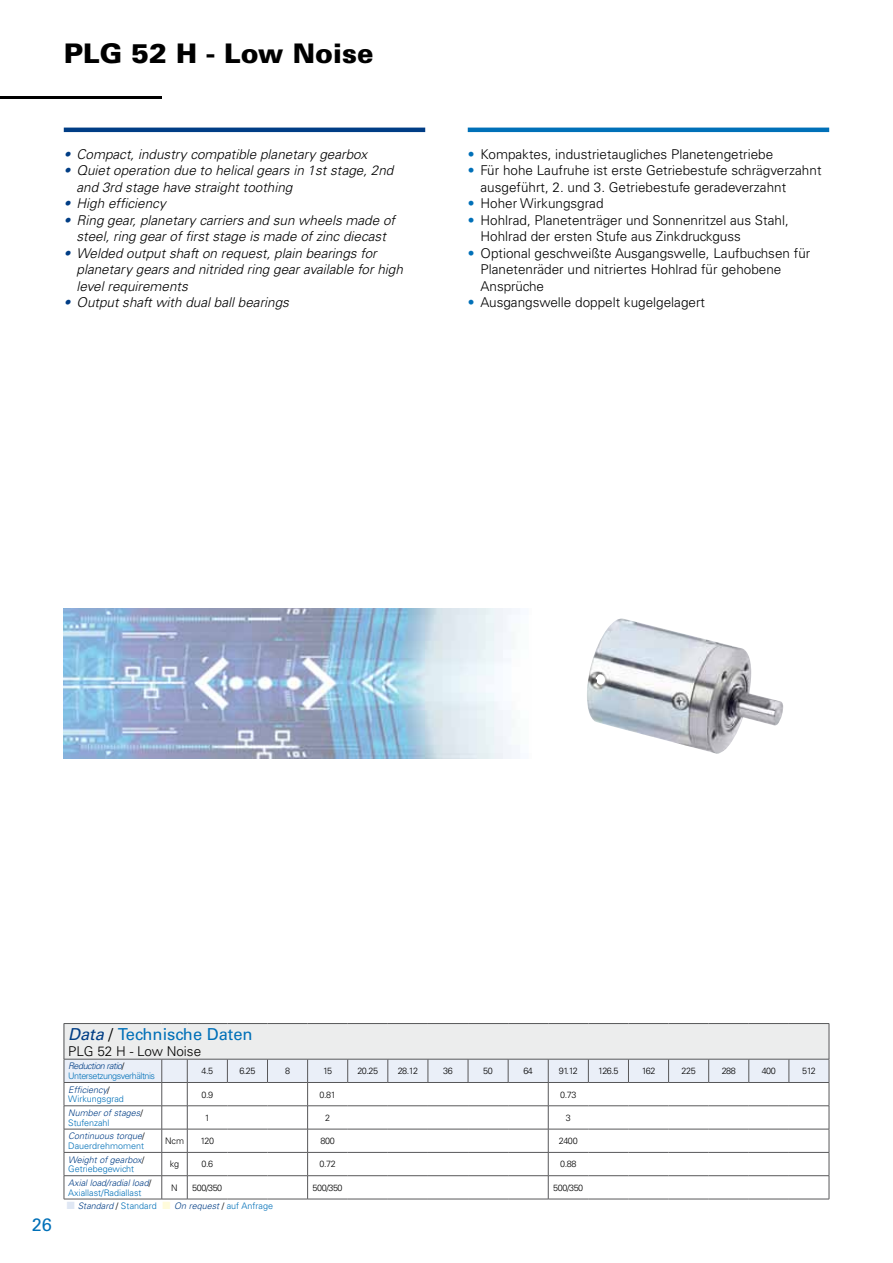
<style>
.page{position:relative;width:893px;height:1263px;background:#fff}
.page>*{position:absolute;margin:0;border:0;box-sizing:border-box;transform-origin:0 0}
.t1{font:900 27px "Univers CE";color:#000}
.t2{font:500 18px "Univers CE";color:#0070b8}
.t3{font:500 16.5px "Univers CE";color:#0070b8}
.t4{font:300 13.5px/16.5px "Univers CE";color:#000}
.t5{font:italic 300 13.5px/16.5px "Univers CE";color:#000}
.t6{font:italic 300 9px/9.8px "Univers CE";color:#003d85}
.t7{font:300 9px "Univers CE";letter-spacing:-.05em;color:#000}
.t8{font:300 9px/9.8px "Univers CE";color:#0070b8}
.t9{font:300 9px/9.8px "Univers CE";letter-spacing:-.05em;color:#0070b8}
.s1{color:#003d85}
.s2{color:#0070b8}
.s3{font-weight:400;font-style:italic;color:#003d85}
.s4{font-weight:300;color:#000}
.s5{font-style:italic;color:#003d85}
.s6{color:#000}
.s7{font-style:normal;color:#000}
.s8{font-style:normal;color:#0070b8}
.s9{color:#dfe7f4}
.s10{color:#fffbdb}
</style>
<div class="page">
<hr style="left:0;top:97px;width:162px;height:2px;background:#000">
<hr style="left:64px;top:128px;width:361px;height:4px;background:#003d85">
<hr style="left:468px;top:128px;width:361px;height:4px;background:#0070b8">
<img style="left:64px;top:608px;width:456px;height:150px">
<img style="left:587px;top:618px;width:196px;height:136px">
<div style="left:64px;top:1023px;width:765px;height:36px;background:#eceded"></div>
<hr style="left:64px;top:1023px;width:98px;height:1px;background:#58585a">
<hr style="left:64px;top:1024px;width:1px;height:35px;background:#58585a">
<svg style="left:162px;top:1023px;width:25px;height:1px"></svg>
<hr style="left:187px;top:1023px;width:40px;height:1px;background:#58585a">
<hr style="left:227px;top:1023px;width:40px;height:1px;background:#58585a">
<hr style="left:267px;top:1023px;width:41px;height:1px;background:#58585a">
<hr style="left:308px;top:1023px;width:40px;height:1px;background:#58585a">
<hr style="left:348px;top:1023px;width:40px;height:1px;background:#58585a">
<hr style="left:388px;top:1023px;width:40px;height:1px;background:#58585a">
<hr style="left:428px;top:1023px;width:40px;height:1px;background:#58585a">
<hr style="left:468px;top:1023px;width:40px;height:1px;background:#58585a">
<hr style="left:508px;top:1023px;width:40px;height:1px;background:#58585a">
<hr style="left:548px;top:1023px;width:40px;height:1px;background:#58585a">
<hr style="left:588px;top:1023px;width:40px;height:1px;background:#58585a">
<hr style="left:628px;top:1023px;width:41px;height:1px;background:#58585a">
<hr style="left:669px;top:1023px;width:40px;height:1px;background:#58585a">
<hr style="left:709px;top:1023px;width:40px;height:1px;background:#58585a">
<hr style="left:749px;top:1023px;width:40px;height:1px;background:#58585a">
<hr style="left:789px;top:1023px;width:40px;height:1px;background:#58585a">
<hr style="left:829px;top:1024px;width:1px;height:35px;background:#58585a">
<svg style="left:64px;top:1059px;width:766px;height:141px"></svg>
<h1 class="t1" style="left:64px;top:37px;width:311px">PLG 52 H - Low Noise</h1>
<p class="t5" style="left:64px;top:146px;width:305px"><span class="s1">•</span> Compact, industry compatible planetary gearbox</p>
<p class="t5" style="left:77px;top:163px;width:318px;text-indent:-13px"><span class="s1">•</span> Quiet operation due to helical gears in 1st stage, 2nd and 3rd stage have straight toothing</p>
<p class="t5" style="left:64px;top:196px;width:104px"><span class="s1">•</span> High efficiency</p>
<p class="t5" style="left:64px;top:212px;width:333px;text-align:center"><span class="s1">•</span> Ring gear, planetary carriers and sun wheels made of steel, ring gear of first stage is made of zinc diecast</p>
<p class="t5" style="left:77px;top:245px;width:328px;text-indent:-13px"><span class="s1">•</span> Welded output shaft on request, plain bearings for planetary gears and nitrided ring gear available for high level requirements</p>
<p class="t5" style="left:64px;top:295px;width:227px"><span class="s1">•</span> Output shaft with dual ball bearings</p>
<p class="t4" style="left:468px;top:146px;width:307px"><span class="s2">•</span> Kompaktes, industrietaugliches Planetengetriebe</p>
<p class="t4" style="left:480px;top:163px;width:342px;text-indent:-13px"><span class="s2">•</span> Für hohe Laufruhe ist erste Getriebestufe schrägverzahnt ausgeführt, 2. und 3. Getriebestufe geradeverzahnt</p>
<p class="t4" style="left:468px;top:196px;width:137px"><span class="s2">•</span> Hoher Wirkungsgrad</p>
<p class="t4" style="left:480px;top:212px;width:310px;text-indent:-13px"><span class="s2">•</span> Hohlrad, Planetenträger und Sonnenritzel aus Stahl,<br>Hohlrad der ersten Stufe aus Zinkdruckguss</p>
<p class="t4" style="left:480px;top:245px;width:331px;text-indent:-13px"><span class="s2">•</span> Optional geschweißte Ausgangswelle, Laufbuchsen für<br>Planetenräder und nitriertes Hohlrad für gehobene<br>Ansprüche</p>
<p class="t4" style="left:468px;top:295px;width:239px"><span class="s2">•</span> Ausgangswelle doppelt kugelgelagert</p>
<h2 class="t2" style="left:32px;top:1214px;width:22px">26</h2>
<p class="t3" style="left:68px;top:1024px;width:186px"><span class="s3">Data</span> <span class="s4">/</span> Technische Daten</p>
<p class="t4" style="left:68px;top:1043px;width:135px">PLG 52 H - Low Noise</p>
<p class="t9" style="left:68px;top:1061px;width:88px"><span class="s5">Reduction ratio</span><span class="s6">/<br></span>Untersetzungsverhältnis</p>
<p class="t7" style="left:202px;top:1066px;width:13px">4.5</p>
<p class="t7" style="left:239px;top:1066px;width:18px">6.25</p>
<p class="t7" style="left:285px;top:1066px;width:7px">8</p>
<p class="t7" style="left:323px;top:1066px;width:11px">15</p>
<p class="t7" style="left:357px;top:1066px;width:22px">20.25</p>
<p class="t7" style="left:398px;top:1066px;width:22px">28.12</p>
<p class="t7" style="left:443px;top:1066px;width:11px">36</p>
<p class="t7" style="left:483px;top:1066px;width:11px">50</p>
<p class="t7" style="left:523px;top:1066px;width:11px">64</p>
<p class="t7" style="left:559px;top:1066px;width:21px">91.12</p>
<p class="t7" style="left:598px;top:1066px;width:22px">126.5</p>
<p class="t7" style="left:642px;top:1066px;width:15px">162</p>
<p class="t7" style="left:682px;top:1066px;width:16px">225</p>
<p class="t7" style="left:722px;top:1066px;width:16px">288</p>
<p class="t7" style="left:762px;top:1066px;width:16px">400</p>
<p class="t7" style="left:802px;top:1066px;width:15px">512</p>
<p class="t8" style="left:68px;top:1085px;width:57px"><span class="s5">Efficiency</span><span class="s6">/<br></span>Wirkungsgrad</p>
<p class="t7" style="left:202px;top:1089px;width:13px">0.9</p>
<p class="t7" style="left:320px;top:1089px;width:18px">0.81</p>
<p class="t7" style="left:560px;top:1089px;width:18px">0.73</p>
<p class="t6" style="left:68px;top:1108px;width:76px">Number of stages<span class="s7">/<br></span><span class="s8">Stufenzahl</span></p>
<p class="t7" style="left:205px;top:1112px;width:7px">1</p>
<p class="t7" style="left:325px;top:1112px;width:7px">2</p>
<p class="t7" style="left:566px;top:1112px;width:7px">3</p>
<p class="t6" style="left:68px;top:1131px;width:78px">Continuous torque<span class="s7">/<br></span><span class="s8">Dauerdrehmoment</span></p>
<p class="t7" style="left:165px;top:1136px;width:20px">Ncm</p>
<p class="t7" style="left:200px;top:1136px;width:15px">120</p>
<p class="t7" style="left:320px;top:1136px;width:16px">800</p>
<p class="t7" style="left:559px;top:1136px;width:20px">2400</p>
<p class="t6" style="left:68px;top:1155px;width:77px">Weight of gearbox<span class="s7">/<br></span><span class="s8">Getriebegewicht</span></p>
<p class="t7" style="left:170px;top:1159px;width:11px">kg</p>
<p class="t7" style="left:201px;top:1159px;width:13px">0.6</p>
<p class="t7" style="left:320px;top:1159px;width:18px">0.72</p>
<p class="t7" style="left:560px;top:1159px;width:18px">0.88</p>
<p class="t6" style="left:68px;top:1178px;width:85px">Axial load/radial load<span class="s7">/<br></span><span class="s8">Axiallast/Radiallast</span></p>
<p class="t7" style="left:171px;top:1182px;width:8px">N</p>
<p class="t7" style="left:192px;top:1182px;width:32px">500/350</p>
<p class="t7" style="left:313px;top:1182px;width:32px">500/350</p>
<p class="t7" style="left:553px;top:1182px;width:32px">500/350</p>
<p class="t8" style="left:67px;top:1201px;width:208px"><span class="s9">■</span> <span class="s5">Standard</span> <span class="s6">/</span> Standard <span class="s10">■</span> <span class="s5">On request</span> <span class="s6">/</span> auf Anfrage</p>
</div>
